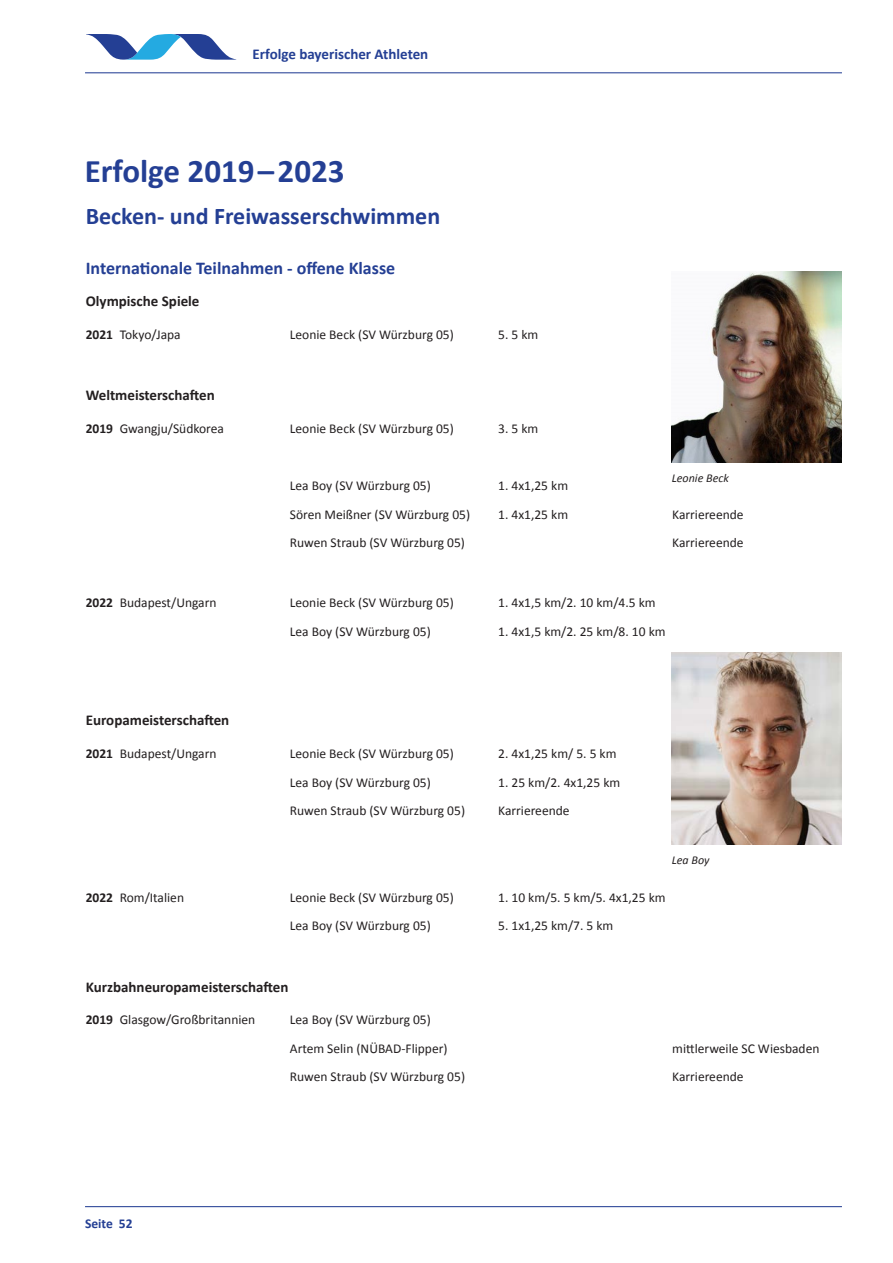
<style>
.page{position:relative;width:893px;height:1263px;background:#fff}
.page>*{position:absolute;margin:0;border:0;box-sizing:border-box;transform-origin:0 0}
.t1{font:700 33px "Calibri";color:#243f94}
.t2{font:700 24px "Calibri";color:#243f94}
.t3{font:700 18px "Calibri";color:#243f94}
.t4{font:700 15px "Calibri";color:#231f20}
.t5{font:700 15px "Calibri";color:#243f94}
.t6{font:13.5px/28.5px "Calibri";color:#231f20}
.t7{font:700 13.5px "Calibri";color:#243f94}
.t8{font:italic 12px "Calibri";color:#231f20}
.s1{font-weight:700}
</style>
<div class="page">
<svg style="left:86px;top:34px;width:150px;height:26px"></svg>
<hr style="left:85px;top:1206px;width:757px;height:1px;background:#243f94">
<hr style="left:85px;top:72px;width:757px;height:1px;background:#243f94">
<img style="left:672px;top:271px;width:170px;height:191px">
<img style="left:672px;top:653px;width:170px;height:191px">
<p class="t5" style="left:253px;top:45px;width:177px">Erfolge bayerischer Athleten</p>
<h1 class="t1" style="left:85px;top:150px;width:261px">Erfolge 2019–2023</h1>
<h2 class="t2" style="left:86px;top:200px;width:356px">Becken- und Freiwasserschwimmen</h2>
<h3 class="t3" style="left:86px;top:256px;width:311px">Internationale Teilnahmen - offene Klasse</h3>
<p class="t4" style="left:86px;top:292px;width:115px">Olympische Spiele</p>
<p class="t6" style="left:86px;top:320px;width:96px"><span class="s1">2021</span> Tokyo/Japa</p>
<p class="t6" style="left:290px;top:320px;width:165px">Leonie Beck (SV Würzburg 05)</p>
<p class="t6" style="left:498px;top:320px;width:42px">5. 5 km</p>
<p class="t4" style="left:86px;top:386px;width:131px">Weltmeisterschaften</p>
<p class="t6" style="left:86px;top:415px;width:140px"><span class="s1">2019</span> Gwangju/Südkorea</p>
<p class="t6" style="left:290px;top:415px;width:165px">Leonie Beck (SV Würzburg 05)</p>
<p class="t6" style="left:498px;top:415px;width:42px">3. 5 km</p>
<p class="t8" style="left:672px;top:470px;width:59px">Leonie Beck</p>
<p class="t6" style="left:290px;top:472px;width:143px">Lea Boy (SV Würzburg 05)</p>
<p class="t6" style="left:498px;top:472px;width:71px">1. 4x1,25 km</p>
<p class="t6" style="left:290px;top:500px;width:182px">Sören Meißner (SV Würzburg 05)</p>
<p class="t6" style="left:498px;top:500px;width:71px">1. 4x1,25 km</p>
<p class="t6" style="left:672px;top:500px;width:73px">Karriereende</p>
<p class="t6" style="left:290px;top:529px;width:177px">Ruwen Straub (SV Würzburg 05)</p>
<p class="t6" style="left:672px;top:529px;width:73px">Karriereende</p>
<p class="t6" style="left:86px;top:588px;width:132px"><span class="s1">2022</span> Budapest/Ungarn</p>
<p class="t6" style="left:290px;top:588px;width:165px">Leonie Beck (SV Würzburg 05)</p>
<p class="t6" style="left:498px;top:588px;width:159px">1. 4x1,5 km/2. 10 km/4.5 km</p>
<p class="t6" style="left:290px;top:617px;width:143px">Lea Boy (SV Würzburg 05)</p>
<p class="t6" style="left:498px;top:617px;width:169px">1. 4x1,5 km/2. 25 km/8. 10 km</p>
<p class="t4" style="left:86px;top:711px;width:145px">Europameisterschaften</p>
<p class="t6" style="left:86px;top:739px;width:132px"><span class="s1">2021</span> Budapest/Ungarn</p>
<p class="t6" style="left:290px;top:739px;width:165px">Leonie Beck (SV Würzburg 05)</p>
<p class="t6" style="left:498px;top:739px;width:120px">2. 4x1,25 km/ 5. 5 km</p>
<p class="t6" style="left:290px;top:768px;width:143px">Lea Boy (SV Würzburg 05)</p>
<p class="t6" style="left:498px;top:768px;width:124px">1. 25 km/2. 4x1,25 km</p>
<p class="t6" style="left:290px;top:796px;width:177px">Ruwen Straub (SV Würzburg 05)</p>
<p class="t6" style="left:498px;top:796px;width:73px">Karriereende</p>
<p class="t8" style="left:672px;top:851px;width:39px">Lea Boy</p>
<p class="t6" style="left:86px;top:883px;width:100px"><span class="s1">2022</span> Rom/Italien</p>
<p class="t6" style="left:290px;top:883px;width:165px">Leonie Beck (SV Würzburg 05)</p>
<p class="t6" style="left:498px;top:883px;width:169px">1. 10 km/5. 5 km/5. 4x1,25 km</p>
<p class="t6" style="left:290px;top:911px;width:143px">Lea Boy (SV Würzburg 05)</p>
<p class="t6" style="left:498px;top:911px;width:117px">5. 1x1,25 km/7. 5 km</p>
<p class="t4" style="left:86px;top:977px;width:204px">Kurzbahneuropameisterschaften</p>
<p class="t6" style="left:86px;top:1005px;width:171px"><span class="s1">2019</span> Glasgow/Großbritannien</p>
<p class="t6" style="left:290px;top:1005px;width:159px">Lea Boy (SV Würzburg 05)<br>Artem Selin (NÜBAD-Flipper)</p>
<p class="t6" style="left:672px;top:1034px;width:149px">mittlerweile SC Wiesbaden</p>
<p class="t7" style="left:85px;top:1215px;width:49px">Seite 52</p>
<p class="t6" style="left:290px;top:1063px;width:177px">Ruwen Straub (SV Würzburg 05)</p>
<p class="t6" style="left:672px;top:1063px;width:73px">Karriereende</p>
</div>
